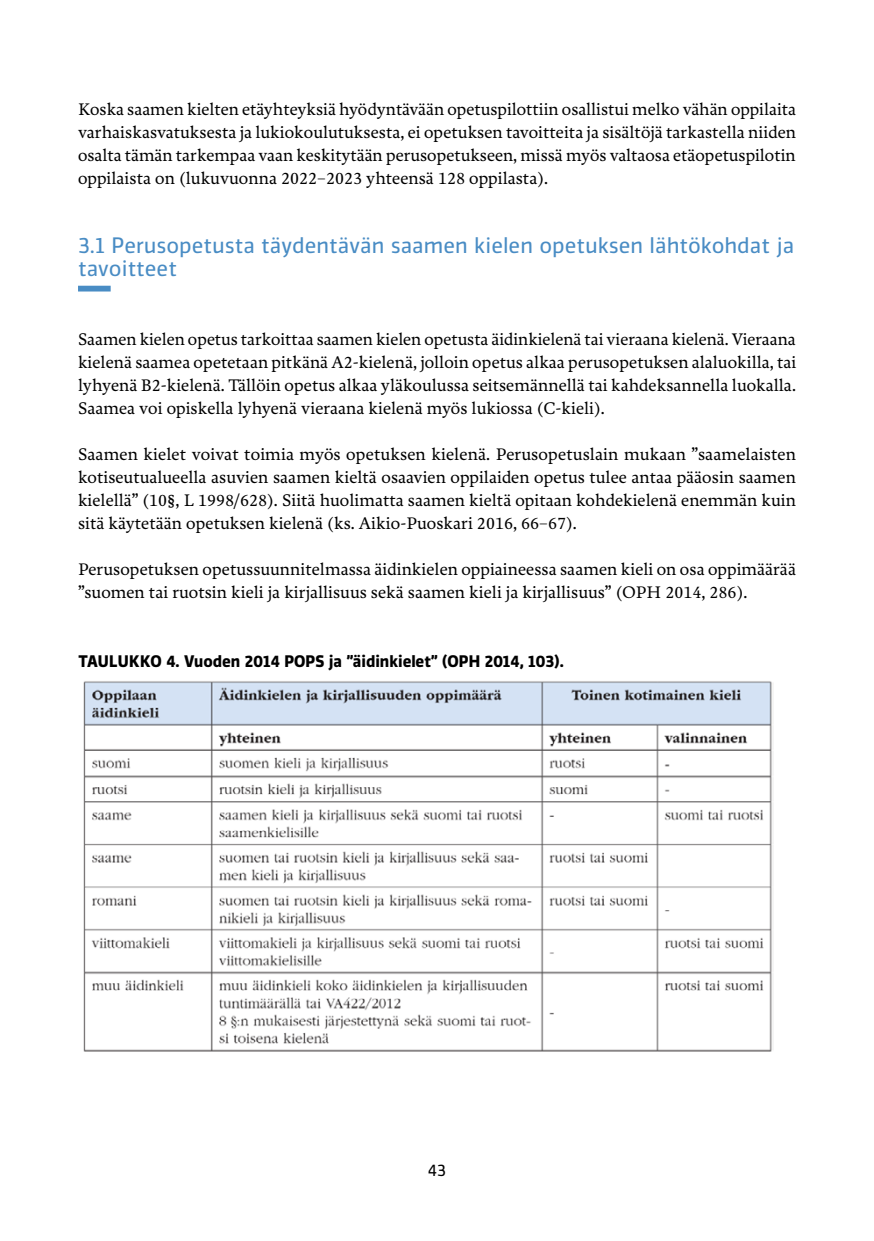
<style>
.page{position:relative;width:874px;height:1241px;background:#fff}
.page>*{position:absolute;margin:0;border:0;box-sizing:border-box;transform-origin:0 0}
.Otsikko_2x_vasen_sin{font:21px/22.9px "Vinkel";letter-spacing:.005em;color:#498cc4}
.leipis_alavälillä{font:500 17.5px/22.9px "Freya";letter-spacing:.005em;color:#000;text-align:justify}
.Kuvioteksti_taulukko{font:700 15.75px "Vinkel";color:#000}
.t1{font:15.75px "Vinkel";color:#000}
</style>
<div class="page">
<div style="left:78px;top:286px;width:33px;height:5px;background:#498cc4"></div>
<img style="left:83px;top:681px;width:689px;height:371px">
<p class="leipis_alavälillä" style="left:78px;top:98px;width:719px">Koska saamen kielten etäyhteyksiä hyödyntävään opetuspilottiin osallistui melko vähän oppilaita varhaiskasvatuksesta ja lukiokoulutuksesta, ei opetuksen tavoitteita ja sisältöjä tarkastella niiden osalta tämän tarkempaa vaan keskitytään perusopetukseen, missä myös valtaosa etäopetuspilotin oppilaista on (lukuvuonna 2022–2023 yhteensä 128 oppilasta).</p>
<h1 class="Otsikko_2x_vasen_sin" style="left:78px;top:234px;width:717px">3.1 Perusopetusta täydentävän saamen kielen opetuksen lähtökohdat ja tavoitteet</h1>
<p class="leipis_alavälillä" style="left:78px;top:328px;width:719px">Saamen kielen opetus tarkoittaa saamen kielen opetusta äidinkielenä tai vieraana kielenä. Vieraana kielenä saamea opetetaan pitkänä A2-kielenä, jolloin opetus alkaa perusopetuksen alaluokilla, tai lyhyenä B2-kielenä. Tällöin opetus alkaa yläkoulussa seitsemännellä tai kahdeksannella luokalla.<br>Saamea voi opiskella lyhyenä vieraana kielenä myös lukiossa (C-kieli).</p>
<p class="leipis_alavälillä" style="left:78px;top:443px;width:719px">Saamen kielet voivat toimia myös opetuksen kielenä. Perusopetuslain mukaan ”saamelaisten kotiseutualueella asuvien saamen kieltä osaavien oppilaiden opetus tulee antaa pääosin saamen kielellä” (10§, L 1998/628). Siitä huolimatta saamen kieltä opitaan kohdekielenä enemmän kuin sitä käytetään opetuksen kielenä (ks. Aikio-Puoskari 2016, 66–67).</p>
<p class="leipis_alavälillä" style="left:78px;top:558px;width:719px">Perusopetuksen opetussuunnitelmassa äidinkielen oppiaineessa saamen kieli on osa oppimäärää ”suomen tai ruotsin kieli ja kirjallisuus sekä saamen kieli ja kirjallisuus” (OPH 2014, 286).</p>
<p class="Kuvioteksti_taulukko" style="left:78px;top:650px;width:486px">TAULUKKO 4. Vuoden 2014 POPS ja ”äidinkielet” (OPH 2014, 103).</p>
<p class="t1" style="left:427px;top:1159px;width:20px">43</p>
</div>
